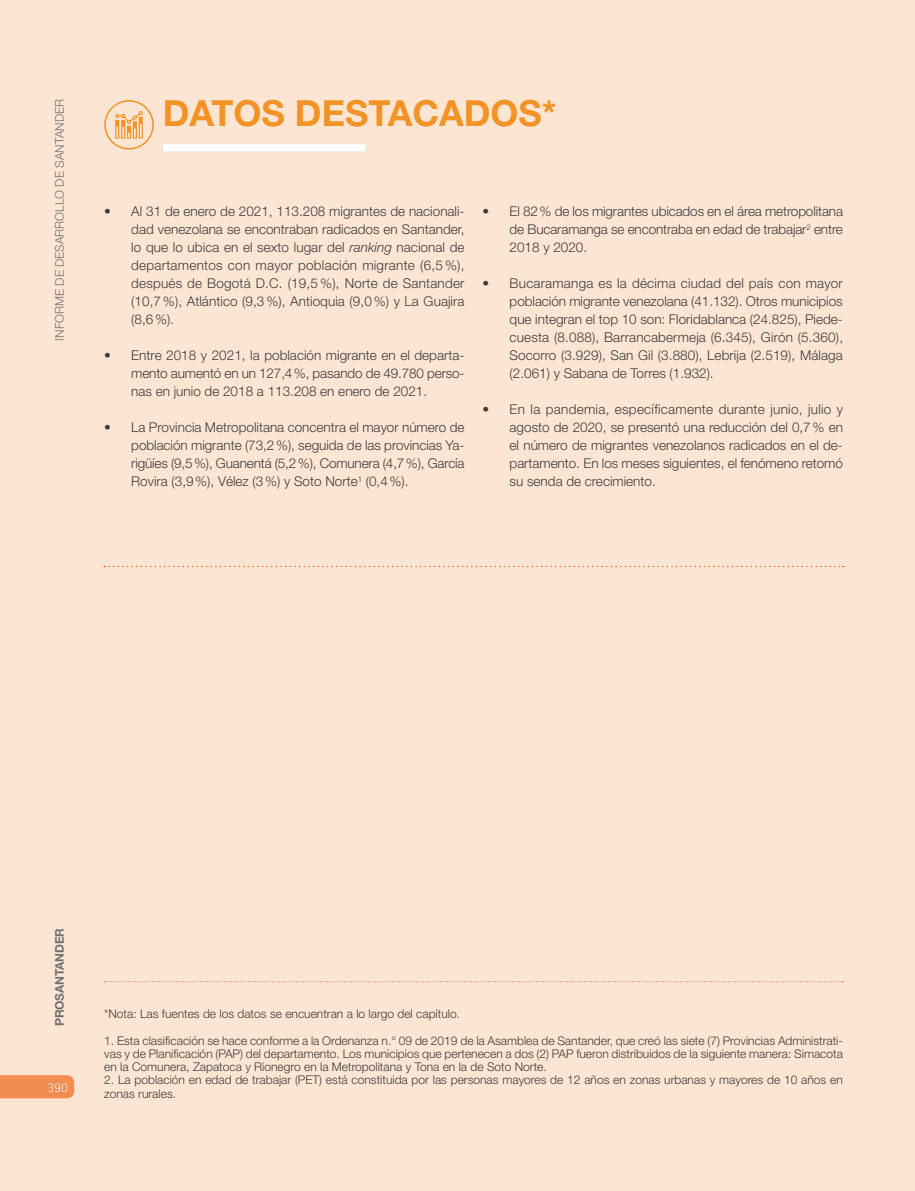
<style>
.page{position:relative;width:915px;height:1191px;background:#fff}
.page>*{position:absolute;margin:0;border:0;box-sizing:border-box;transform-origin:0 0}
.t1{font:700 36px "Helvetica Neue";color:#f39325}
.t2{font:300 13.5px/18px "Helvetica Neue";color:#3c3c3b;text-align:justify}
.t3{font:200 13.5px "Conduit ITC Std";color:#fff}
.t4{font:300 12px/13.2px "Helvetica Neue";color:#3c3c3b;text-align:justify}
.t5{font:300 12px "Helvetica Neue";color:#706f6f}
.t6{font:700 12px "Helvetica Neue";letter-spacing:-.01em;color:#706f6f}
.s1{font-style:italic}
</style>
<div class="page">
<div style="left:0;top:0;width:914px;height:1191px;background:#fde5d4"></div>
<div style="left:0;top:1075px;width:74px;height:23px;background:#f28c4f"></div>
<svg style="left:105px;top:981px;width:738px;height:1px"></svg>
<div style="left:104px;top:100px;width:50px;height:50px;border:2px solid #f39325;border-radius:50%"></div>
<svg style="left:115px;top:111px;width:28px;height:26px"></svg>
<div style="left:163px;top:144px;width:202px;height:8px;background:#fff"></div>
<svg style="left:104px;top:565px;width:739px;height:2px"></svg>
<p class="t5" style="left:52px;top:340px;width:243px;rotate:-90deg">INFORME DE DESARROLLO DE SANTANDER</p>
<h1 class="t1" style="left:163px;top:91px;width:395px">DATOS DESTACADOS*</h1>
<p class="t2" style="left:131px;top:202px;width:335px;text-indent:-27px">• Al 31 de enero de 2021, 113.208 migrantes de nacionali&shy;dad venezolana se encontraban radicados en Santander, lo que lo ubica en el sexto lugar del <span class="s1">ranking</span> nacional de departamentos con mayor población migrante (6,5 %), después de Bogotá D.C. (19,5 %), Norte de Santander (10,7%), Atlántico (9,3%), Antioquia (9,0%) y La Guajira (8,6%).</p>
<p class="t2" style="left:131px;top:346px;width:335px;text-indent:-27px">• Entre 2018 y 2021, la población migrante en el departa&shy;mento aumentó en un 127,4%, pasando de 49.780 perso&shy;nas en junio de 2018 a 113.208 en enero de 2021.</p>
<p class="t2" style="left:131px;top:418px;width:335px;text-indent:-27px">• La Provincia Metropolitana concentra el mayor número de población migrante (73,2%), seguida de las provincias Ya&shy;rigüíes (9,5%), Guanentá (5,2%), Comunera (4,7%), García Rovira (3,9%), Vélez (3%) y Soto Norte<sup>1</sup> (0,4%).</p>
<p class="t2" style="left:509px;top:202px;width:335px;text-indent:-27px">• El 82% de los migrantes ubicados en el área metropolitana de Bucaramanga se encontraba en edad de trabajar<sup>2</sup> entre 2018 y 2020.</p>
<p class="t2" style="left:509px;top:274px;width:335px;text-indent:-27px">• Bucaramanga es la décima ciudad del país con mayor población migrante venezolana (41.132). Otros municipios que integran el top 10 son: Floridablanca (24.825), Piede&shy;cuesta (8.088), Barrancabermeja (6.345), Girón (5.360), Socorro (3.929), San Gil (3.880), Lebrija (2.519), Málaga (2.061) y Sabana de Torres (1.932).</p>
<p class="t2" style="left:509px;top:400px;width:335px;text-indent:-27px">• En la pandemia, específicamente durante junio, julio y agosto de 2020, se presentó una reducción del 0,7% en el número de migrantes venezolanos radicados en el de&shy;partamento. En los meses siguientes, el fenómeno retomó su senda de crecimiento.</p>
<p class="t6" style="left:52px;top:1026px;width:100px;rotate:-90deg">PROSANTANDER</p>
<p class="t3" style="left:47px;top:1079px;width:22px">390</p>
<p class="t4" style="left:104px;top:1007px;width:357px">*Nota: Las fuentes de los datos se encuentran a lo largo del capítulo.</p>
<p class="t4" style="left:104px;top:1033px;width:740px">1. Esta clasificación se hace conforme a la Ordenanza n.° 09 de 2019 de la Asamblea de Santander, que creó las siete (7) Provincias Administrati&shy;vas y de Planificación (PAP) del departamento. Los municipios que pertenecen a dos (2) PAP fueron distribuidos de la siguiente manera: Simacota en la Comunera, Zapatoca y Rionegro en la Metropolitana y Tona en la de Soto Norte.</p>
<p class="t4" style="left:104px;top:1073px;width:739px">2. La población en edad de trabajar (PET) está constituida por las personas mayores de 12 años en zonas urbanas y mayores de 10 años en zonas rurales.</p>
</div>
